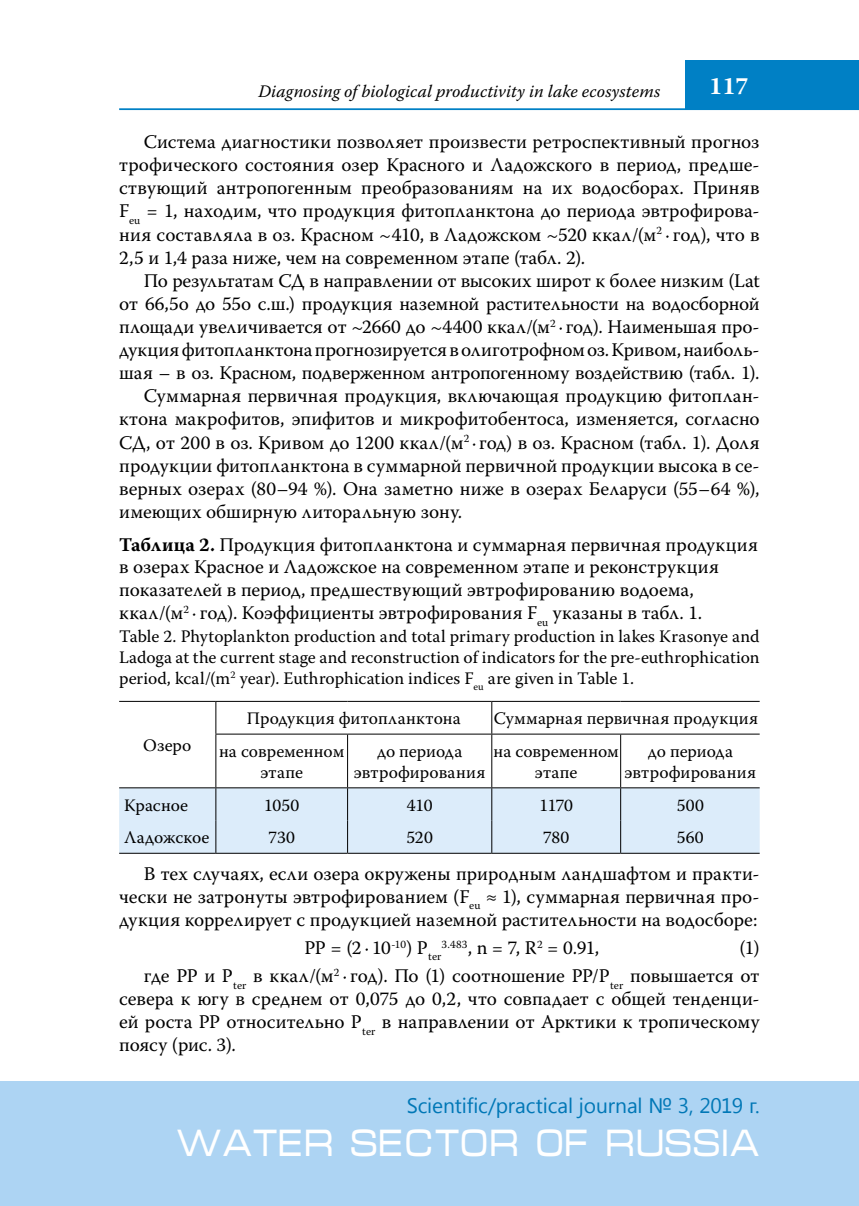
<style>
.page{position:relative;width:859px;height:1206px;background:#fff}
.page>*{position:absolute;margin:0;border:0;box-sizing:border-box;transform-origin:0 0}
.t1{font:38.5px "Micra C";color:#fff;scale:.83 1}
.t2{font:700 24.5px "Warnock Pro";color:#fff}
.t3{font:21px "Segoe UI";letter-spacing:-.005em;color:#0077b6}
.t4{font:19.25px/23.1px "Warnock Pro";color:#000;text-align:justify}
.t5{font:17.5px/21px "Warnock Pro";letter-spacing:.005em;color:#000;text-align:center}
.t6{font:italic 17.5px "Warnock Pro";letter-spacing:.005em;color:#000}
.s1{font-weight:700}
</style>
<div class="page">
<hr style="left:119px;top:108px;width:739px;height:2px;background:#0080c5">
<div style="left:685px;top:60px;width:173px;height:50px;background:#0080c5"></div>
<div style="left:0;top:1081px;width:858px;height:124px;background:#add4f3"></div>
<div style="left:119px;top:788px;width:640px;height:64px;background:#dcecfa"></div>
<hr style="left:119px;top:701px;width:97px;height:1px;background:#000">
<hr style="left:216px;top:701px;width:131px;height:1px;background:#000">
<hr style="left:347px;top:701px;width:144px;height:1px;background:#000">
<hr style="left:491px;top:701px;width:129px;height:1px;background:#000">
<hr style="left:620px;top:701px;width:139px;height:1px;background:#000">
<hr style="left:215px;top:733px;width:132px;height:1px;background:#000">
<hr style="left:347px;top:733px;width:144px;height:1px;background:#000">
<hr style="left:491px;top:733px;width:129px;height:1px;background:#000">
<hr style="left:620px;top:733px;width:139px;height:1px;background:#000">
<hr style="left:119px;top:787px;width:97px;height:1px;background:#000">
<hr style="left:216px;top:787px;width:131px;height:1px;background:#000">
<hr style="left:347px;top:787px;width:144px;height:1px;background:#000">
<hr style="left:491px;top:787px;width:129px;height:1px;background:#000">
<hr style="left:620px;top:787px;width:139px;height:1px;background:#000">
<hr style="left:119px;top:852px;width:97px;height:1px;background:#000">
<hr style="left:216px;top:852px;width:131px;height:1px;background:#000">
<hr style="left:347px;top:852px;width:144px;height:1px;background:#000">
<hr style="left:491px;top:852px;width:129px;height:1px;background:#000">
<hr style="left:620px;top:852px;width:139px;height:1px;background:#000">
<hr style="left:215px;top:702px;width:1px;height:31px;background:#000">
<hr style="left:491px;top:702px;width:1px;height:31px;background:#000">
<hr style="left:215px;top:734px;width:1px;height:53px;background:#000">
<hr style="left:347px;top:734px;width:1px;height:53px;background:#000">
<hr style="left:491px;top:734px;width:1px;height:53px;background:#000">
<hr style="left:620px;top:734px;width:1px;height:53px;background:#000">
<hr style="left:215px;top:788px;width:1px;height:32px;background:#000">
<hr style="left:347px;top:788px;width:1px;height:32px;background:#000">
<hr style="left:491px;top:788px;width:1px;height:32px;background:#000">
<hr style="left:620px;top:788px;width:1px;height:32px;background:#000">
<hr style="left:215px;top:820px;width:1px;height:32px;background:#000">
<hr style="left:347px;top:820px;width:1px;height:32px;background:#000">
<hr style="left:491px;top:820px;width:1px;height:32px;background:#000">
<hr style="left:620px;top:820px;width:1px;height:32px;background:#000">
<p class="t6" style="left:258px;top:80px;width:403px">Diagnosing of biological productivity in lake ecosystems</p>
<p class="t2" style="left:708px;top:71px;width:41px">117</p>
<p class="t4" style="left:119px;top:130px;width:641px;text-indent:25px">Система диагностики позволяет произвести ретроспективный прогноз трофического состояния озер Красного и Ладожского в период, предше&shy;ствующий антропогенным преобразованиям на их водосборах. Приняв F<sub>eu</sub> = 1, находим, что продукция фитопланктона до периода эвтрофирова&shy;ния составляла в оз. Красном ~410, в Ладожском ~520 ккал/(м<sup>2</sup> ∙ год), что в 2,5 и 1,4 раза ниже, чем на современном этапе (табл. 2).</p>
<p class="t4" style="left:144px;top:268px;width:617px">По результатам СД в направлении от высоких широт к более низким (Lat</p>
<p class="t4" style="left:119px;top:292px;width:641px">от 66,5о до 55о с.ш.) продукция наземной растительности на водосборной</p>
<p class="t4" style="left:119px;top:315px;width:641px">площади увеличивается от ~2660 до ~4400 ккал/(м<sup>2</sup> ∙ год). Наименьшая про-</p>
<p class="t4" style="left:119px;top:338px;width:641px">дукция фитопланктона прогнозируется в олиготрофном оз. Кривом, наиболь-</p>
<p class="t4" style="left:119px;top:361px;width:641px">шая – в оз. Красном, подверженном антропогенному воздействию (табл. 1).</p>
<p class="t4" style="left:144px;top:384px;width:617px">Суммарная первичная продукция, включающая продукцию фитоплан-</p>
<p class="t4" style="left:119px;top:407px;width:641px">ктона макрофитов, эпифитов и микрофитобентоса, изменяется, согласно</p>
<p class="t4" style="left:119px;top:430px;width:641px">СД, от 200 в оз. Кривом до 1200 ккал/(м<sup>2</sup> ∙ год) в оз. Красном (табл. 1). Доля</p>
<p class="t4" style="left:119px;top:453px;width:641px">продукции фитопланктона в суммарной первичной продукции высока в се-</p>
<p class="t4" style="left:119px;top:476px;width:641px">верных озерах (80–94 %). Она заметно ниже в озерах Беларуси (55–64 %),</p>
<p class="t4" style="left:119px;top:499px;width:344px">имеющих обширную литоральную зону.</p>
<p class="t4" style="left:119px;top:532px;width:640px;text-align:left"><span class="s1">Таблица 2.</span> Продукция фитопланктона и суммарная первичная продукция в озерах Красное и Ладожское на современном этапе и реконструкция показателей в период, предшествующий эвтрофированию водоема, ккал/(м<sup>2</sup> ∙ год). Коэффициенты эвтрофирования F<sub>eu</sub> указаны в табл. 1.</p>
<p class="t5" style="left:119px;top:625px;width:641px;text-align:justify">Table 2. Phytoplankton production and total primary production in lakes Krasonye and Ladoga at the current stage and reconstruction of indicators for the pre-euthrophication period, kcal/(m<sup>2</sup> year). Euthrophication indices F<sub>eu</sub> are given in Table 1.</p>
<p class="t5" style="left:143px;top:734px;width:50px">Озеро</p>
<p class="t5" style="left:247px;top:707px;width:215px">Продукция фитопланктона</p>
<p class="t5" style="left:493px;top:707px;width:266px">Суммарная первичная продукция</p>
<p class="t5" style="left:219px;top:740px;width:127px">на современном этапе</p>
<p class="t5" style="left:354px;top:740px;width:133px">до периода эвтрофирования</p>
<p class="t5" style="left:493px;top:740px;width:127px">на современном этапе</p>
<p class="t5" style="left:624px;top:740px;width:133px">до периода эвтрофирования</p>
<p class="t5" style="left:124px;top:794px;width:65px">Красное</p>
<p class="t5" style="left:264px;top:794px;width:37px">1050</p>
<p class="t5" style="left:407px;top:794px;width:27px">410</p>
<p class="t5" style="left:539px;top:794px;width:35px">1170</p>
<p class="t5" style="left:676px;top:794px;width:29px">500</p>
<p class="t5" style="left:124px;top:826px;width:87px">Ладожское</p>
<p class="t5" style="left:268px;top:826px;width:28px">730</p>
<p class="t5" style="left:406px;top:826px;width:28px">520</p>
<p class="t5" style="left:543px;top:826px;width:28px">780</p>
<p class="t5" style="left:676px;top:826px;width:28px">560</p>
<p class="t4" style="left:119px;top:861px;width:641px;text-indent:25px">В тех случаях, если озера окружены природным ландшафтом и практи&shy;чески не затронуты эвтрофированием (F<sub>eu</sub> ≈ 1), суммарная первичная про&shy;дукция коррелирует с продукцией наземной растительности на водосборе:</p>
<p class="t4" style="left:304px;top:935px;width:296px">PP = (2 ∙ 10<sup>-10</sup>) P<sub>ter</sub><sup>3.483</sup>, n = 7, R<sup>2</sup> = 0.91,</p>
<p class="t4" style="left:144px;top:933px;width:617px;line-height:28px;text-align:right">(1)<br>где PP и P<sub>ter</sub> в ккал/(м<sup>2</sup> ∙ год). По (1) соотношение PP/P<sub>ter</sub> повышается от</p>
<p class="t4" style="left:119px;top:987px;width:641px">севера к югу в среднем от 0,075 до 0,2, что совпадает с общей тенденци&shy;ей роста PP относительно P<sub>ter</sub> в направлении от Арктики к тропическому поясу (рис. 3).</p>
<p class="t3" style="left:406px;top:1090px;width:354px">scientific/practical journal № 3, 2019 г.</p>
<h1 class="t1" style="left:175px;top:1126px;width:705px">WATER SECTOR OF RUSSIA</h1>
</div>
